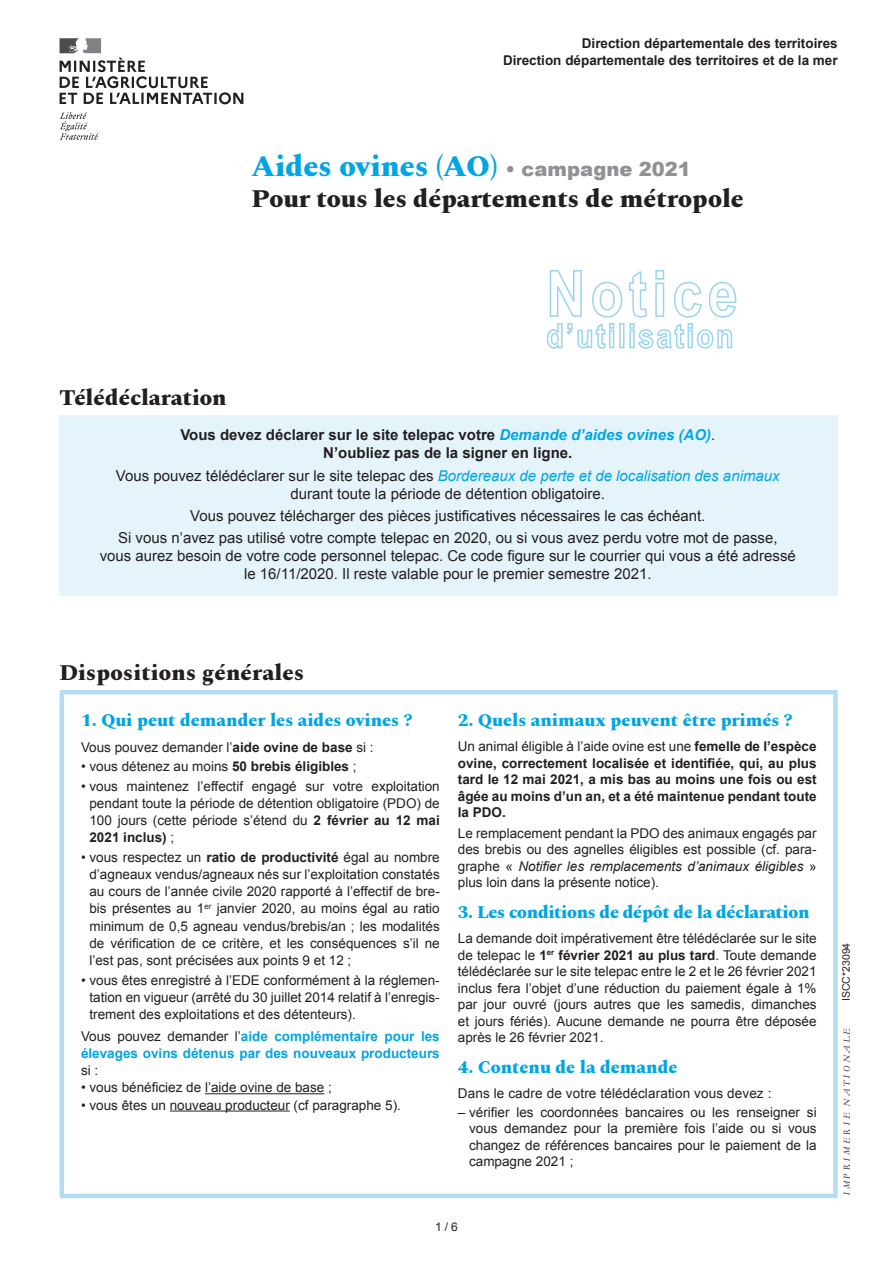
<style>
.page{position:relative;width:893px;height:1263px;background:#fff}
.page>*{position:absolute;margin:0;border:0;box-sizing:border-box;transform-origin:0 0}
.t1{font:800 30px "Spectral";color:#00a5e3}
.t2{font:800 25.5px "Spectral";color:#231f20}
.t3{font:800 22.5px "Spectral";letter-spacing:.01em;color:#231f20}
.t4{font:800 18px "Spectral";color:#00a5e3}
.t5{font:800 18px "Spectral";letter-spacing:-.02em;color:#00a5e3}
.t6{font:15px/18px "Arial";color:#231f20;text-align:center}
.t7{font:700 15px/18px "Arial";color:#231f20;text-align:center}
.t8{font:13.5px/16.5px "Arial";color:#231f20;text-align:justify}
.t9{font:700 13.5px/16.5px "Arial";color:#231f20;text-align:justify}
.t10{font:700 13.5px/17.2px "Arial";color:#00a5e3}
.t11{font:12px "Arial";color:#231f20}
.t12{font:10.5px "Arial";color:#231f20}
.t13{font:9px "Ligne Graphique";color:#231f20}
.s1{font-family:"Arial";font-weight:900;font-size:19.5px;color:#8f9194}
.s2{font-style:italic;color:#00a5e3}
.s3{font-weight:400}
.s4{font-weight:700}
.s5{font-weight:400;color:#231f20}
.s6{font-style:italic}
</style>
<div class="page">
<div style="left:60px;top:690px;width:778px;height:508px;border:4px solid #b3ddf5"></div>
<div style="left:60px;top:415px;width:778px;height:181px;background:#e5f3fb"></div>
<hr style="left:205px;top:1093px;width:119px;height:1px;background:#231f20">
<hr style="left:170px;top:1110px;width:120px;height:1px;background:#231f20">
<svg style="left:60px;top:112px;width:38px;height:28px"></svg>
<svg style="left:60px;top:38px;width:183px;height:66px"></svg>
<svg style="left:546px;top:270px;width:191px;height:79px"></svg>
<p class="t9" style="left:503px;top:36px;width:336px;text-align:right">Direction départementale des territoires<br>Direction départementale des territoires et de la mer</p>
<h1 class="t1" style="left:251px;top:145px;width:441px">Aides ovines (AO) <span class="s1">• campagne 2021</span></h1>
<h2 class="t2" style="left:251px;top:180px;width:494px">Pour tous les départements de métropole</h2>
<h3 class="t3" style="left:60px;top:381px;width:169px">Télédéclaration</h3>
<p class="t7" style="left:180px;top:427px;width:536px">Vous devez déclarer sur le site telepac votre <span class="s2">Demande d’aides ovines (AO)</span><span class="s3">.<br></span>N’oubliez pas de la signer en ligne.</p>
<p class="t6" style="left:116px;top:467px;width:665px">Vous pouvez télédéclarer sur le site telepac des <span class="s2">Bordereaux de perte et de localisation des animaux </span>durant toute la période de détention obligatoire.</p>
<p class="t6" style="left:118px;top:505px;width:661px;line-height:22.2px">Vous pouvez télécharger des pièces justificatives nécessaires le cas échéant.<br>Si vous n’avez pas utilisé votre compte telepac en 2020, ou si vous avez perdu votre mot de passe,</p>
<p class="t6" style="left:100px;top:547px;width:698px">vous aurez besoin de votre code personnel telepac. Ce code figure sur le courrier qui vous a été adressé le 16/11/2020. Il reste valable pour le premier semestre 2021.</p>
<h3 class="t3" style="left:60px;top:657px;width:246px">Dispositions générales</h3>
<h3 class="t4" style="left:81px;top:707px;width:333px">1. Qui peut demander les aides ovines ?</h3>
<p class="t8" style="left:81px;top:739px;width:294px">Vous pouvez demander l’<span class="s4">aide ovine de base</span> si :</p>
<p class="t8" style="left:81px;top:758px;width:277px">• vous détenez au moins <span class="s4">50 brebis éligibles</span> ;</p>
<p class="t8" style="left:89px;top:777px;width:352px;line-height:17.2px;text-indent:-8px">• vous maintenez l’effectif engagé sur votre exploitation pendant toute la période de détention obligatoire (PDO) de 100 jours (cette période s’étend du <span class="s4">2 février au 12 mai 2021 inclus)</span> ;</p>
<p class="t8" style="left:89px;top:848px;width:352px;line-height:17.2px;text-indent:-8px">• vous respectez un <span class="s4">ratio de productivité</span> égal au nombre d’agneaux vendus/agneaux nés sur l’exploitation constatés au cours de l’année civile 2020 rapporté à l’effectif de bre&shy;bis présentes au 1<sup>er</sup> janvier 2020, au moins égal au ratio minimum de 0,5 agneau vendus/brebis/an ; les modalités de vérification de ce critère, et les conséquences s’il ne l’est pas, sont précisées aux points 9 et 12 ;</p>
<p class="t8" style="left:89px;top:971px;width:352px;line-height:17.2px;text-indent:-8px">• vous êtes enregistré à l’EDE conformément à la réglemen&shy;tation en vigueur (arrêté du 30 juillet 2014 relatif à l’enregis&shy;trement des exploitations et des détenteurs).</p>
<p class="t10" style="left:81px;top:1028px;width:360px"><span class="s5">Vous pouvez demander l’</span>aide complémentaire pour les élevages ovins détenus par des nouveaux producteurs</p>
<p class="t8" style="left:81px;top:1062px;width:19px">si :</p>
<p class="t8" style="left:81px;top:1079px;width:252px">• vous bénéficiez de l’aide ovine de base ;</p>
<p class="t8" style="left:81px;top:1097px;width:321px">• vous êtes un nouveau producteur (cf paragraphe 5).</p>
<h3 class="t4" style="left:458px;top:707px;width:336px">2. Quels animaux peuvent être primés ?</h3>
<p class="t9" style="left:458px;top:738px;width:360px"><span class="s3">Un animal éligible à l’aide ovine est une</span> femelle de l’espèce ovine, correctement localisée et identifiée, qui, au plus tard le 12 mai 2021, a mis bas au moins une fois ou est âgée au moins d’un an, et a été maintenue pendant toute la PDO.</p>
<p class="t8" style="left:458px;top:825px;width:360px">Le remplacement pendant la PDO des animaux engagés par des brebis ou des agnelles éligibles est possible (cf. para&shy;graphe « <span class="s6">Notifier les remplacements d’animaux éligibles</span> » plus loin dans la présente notice).</p>
<h3 class="t5" style="left:458px;top:899px;width:353px">3. Les conditions de dépôt de la déclaration</h3>
<p class="t8" style="left:458px;top:930px;width:360px">La demande doit impérativement être télédéclarée sur le site de telepac le <span class="s4">1</span><sup>er</sup> <span class="s4">février 2021 au plus tard</span>. Toute demande télédéclarée sur le site telepac entre le 2 et le 26 février 2021 inclus fera l’objet d’une réduction du paiement égale à 1% par jour ouvré (jours autres que les samedis, dimanches et jours fériés). Aucune demande ne pourra être déposée après le 26 février 2021.</p>
<h3 class="t4" style="left:458px;top:1054px;width:221px">4. Contenu de la demande</h3>
<p class="t8" style="left:458px;top:1085px;width:315px">Dans le cadre de votre télédéclaration vous devez :</p>
<p class="t8" style="left:469px;top:1104px;width:349px;text-indent:-11px">– vérifier les coordonnées bancaires ou les renseigner si vous demandez pour la première fois l’aide ou si vous changez de références bancaires pour le paiement de la campagne 2021 ;</p>
<p class="t11" style="left:435px;top:1219px;width:24px">1 / 6</p>
<p class="t12" style="left:839px;top:1001px;width:60px;rotate:-90deg">ISCC*23094</p>
<p class="t13" style="left:842px;top:1196px;width:171px;rotate:-90deg">IMPRIMERIE NATIONALE</p>
</div>
